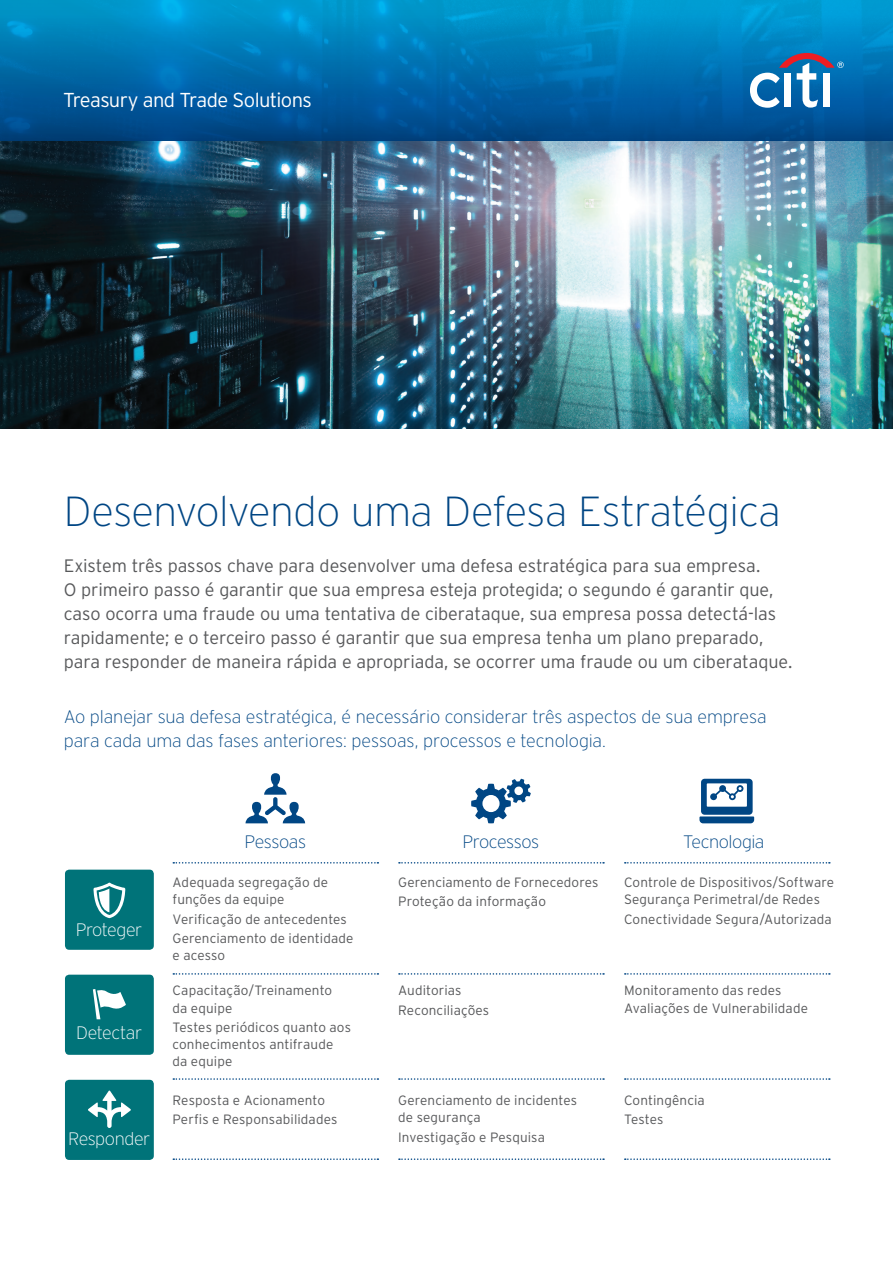
<style>
.page{position:relative;width:893px;height:1263px;background:#fff}
.page>*{position:absolute;margin:0;border:0;box-sizing:border-box;transform-origin:0 0}
.t1{font:200 42px "Interstate";letter-spacing:-.015em;color:#004684}
.t2{font:300 20.1px "Interstate";letter-spacing:-.03em;color:#fff}
.Body_copy{font:300 18px/24px "Interstate";letter-spacing:-.005em;color:#57585a}
.Pullout{font:200 18px/24px "Interstate";letter-spacing:-.01em;color:#004684}
.Pullout-2{font:200 18px "Interstate";letter-spacing:-.025em;color:#fff}
.Pullout-3{font:200 18px "Interstate";letter-spacing:-.03em;color:#004684}
.table_text{font:300 13.5px/17.2px "Interstate";letter-spacing:.01em;color:#57585a}
</style>
<div class="page">
<div style="left:65px;top:975px;width:89px;height:80px;background:#007379;border-radius:4px"></div>
<div style="left:65px;top:1080px;width:89px;height:80px;background:#007379;border-radius:4px"></div>
<div style="left:65px;top:870px;width:89px;height:80px;background:#007379;border-radius:4px"></div>
<img style="left:0;top:140px;width:893px;height:288px">
<svg style="left:0;top:0;width:893px;height:140px;background:#0070ae"></svg>
<svg style="left:750px;top:53px;width:94px;height:55px"></svg>
<svg style="left:245px;top:773px;width:60px;height:50px"></svg>
<svg style="left:471px;top:779px;width:60px;height:44px"></svg>
<svg style="left:699px;top:779px;width:55px;height:44px"></svg>
<svg style="left:94px;top:883px;width:31px;height:35px"></svg>
<svg style="left:93px;top:989px;width:33px;height:30px"></svg>
<svg style="left:88px;top:1090px;width:43px;height:38px"></svg>
<svg style="left:173px;top:862px;width:205px;height:1px"></svg>
<svg style="left:399px;top:862px;width:205px;height:1px"></svg>
<svg style="left:625px;top:862px;width:205px;height:1px"></svg>
<svg style="left:173px;top:973px;width:205px;height:2px"></svg>
<svg style="left:399px;top:973px;width:205px;height:2px"></svg>
<svg style="left:625px;top:973px;width:205px;height:2px"></svg>
<svg style="left:173px;top:1078px;width:205px;height:2px"></svg>
<svg style="left:399px;top:1078px;width:205px;height:2px"></svg>
<svg style="left:625px;top:1078px;width:205px;height:2px"></svg>
<svg style="left:173px;top:1158px;width:205px;height:2px"></svg>
<svg style="left:399px;top:1158px;width:205px;height:2px"></svg>
<svg style="left:625px;top:1158px;width:205px;height:2px"></svg>
<p class="t2" style="left:63px;top:88px;width:250px">Treasury and Trade Solutions</p>
<p class="t1" style="left:64px;top:485px;width:718px">Desenvolvendo uma Defesa Estratégica</p>
<p class="Body_copy" style="left:64px;top:554px;width:730px">Existem três passos chave para desenvolver uma defesa estratégica para sua empresa.<br>O primeiro passo é garantir que sua empresa esteja protegida; o segundo é garantir que, caso ocorra uma fraude ou uma tentativa de ciberataque, sua empresa possa detectá-las rapidamente; e o terceiro passo é garantir que sua empresa tenha um plano preparado, para responder de maneira rápida e apropriada, se ocorrer uma fraude ou um ciberataque.</p>
<p class="Pullout" style="left:64px;top:705px;width:704px">Ao planejar sua defesa estratégica, é necessário considerar três aspectos de sua empresa para cada uma das fases anteriores: pessoas, processos e tecnologia.</p>
<p class="Pullout-2" style="left:76px;top:919px;width:68px">Proteger</p>
<p class="Pullout-2" style="left:76px;top:1022px;width:67px">Detectar</p>
<p class="Pullout-2" style="left:68px;top:1127px;width:84px">Responder</p>
<p class="Pullout" style="left:245px;top:829px;width:63px">Pessoas</p>
<p class="table_text" style="left:173px;top:873px;width:157px">Adequada segregação de funções da equipe</p>
<p class="table_text" style="left:173px;top:910px;width:176px">Verificação de antecedentes</p>
<p class="table_text" style="left:173px;top:929px;width:182px">Gerenciamento de identidade e acesso</p>
<p class="table_text" style="left:173px;top:982px;width:161px">Capacitação/Treinamento da equipe</p>
<p class="table_text" style="left:173px;top:1018px;width:180px">Testes periódicos quanto aos conhecimentos antifraude da equipe</p>
<p class="table_text" style="left:173px;top:1091px;width:154px">Resposta e Acionamento</p>
<p class="table_text" style="left:173px;top:1111px;width:166px">Perfis e Responsabilidades</p>
<p class="Pullout-3" style="left:463px;top:831px;width:78px">Processos</p>
<p class="Pullout" style="left:683px;top:829px;width:83px">Tecnologia</p>
<p class="table_text" style="left:398px;top:873px;width:202px">Gerenciamento de Fornecedores</p>
<p class="table_text" style="left:398px;top:893px;width:149px">Proteção da informação</p>
<p class="table_text" style="left:398px;top:982px;width:65px">Auditorias</p>
<p class="table_text" style="left:398px;top:1001px;width:93px">Reconciliações</p>
<p class="table_text" style="left:624px;top:873px;width:212px">Controle de Dispositivos/Software<br>Segurança Perimetral/de Redes</p>
<p class="table_text" style="left:624px;top:910px;width:209px">Conectividade Segura/Autorizada</p>
<p class="table_text" style="left:624px;top:982px;width:186px">Monitoramento das redes<br>Avaliações de Vulnerabilidade</p>
<p class="table_text" style="left:398px;top:1091px;width:180px">Gerenciamento de incidentes de segurança</p>
<p class="table_text" style="left:398px;top:1128px;width:148px">Investigação e Pesquisa</p>
<p class="table_text" style="left:624px;top:1091px;width:82px">Contingência</p>
<p class="table_text" style="left:624px;top:1111px;width:41px">Testes</p>
</div>
